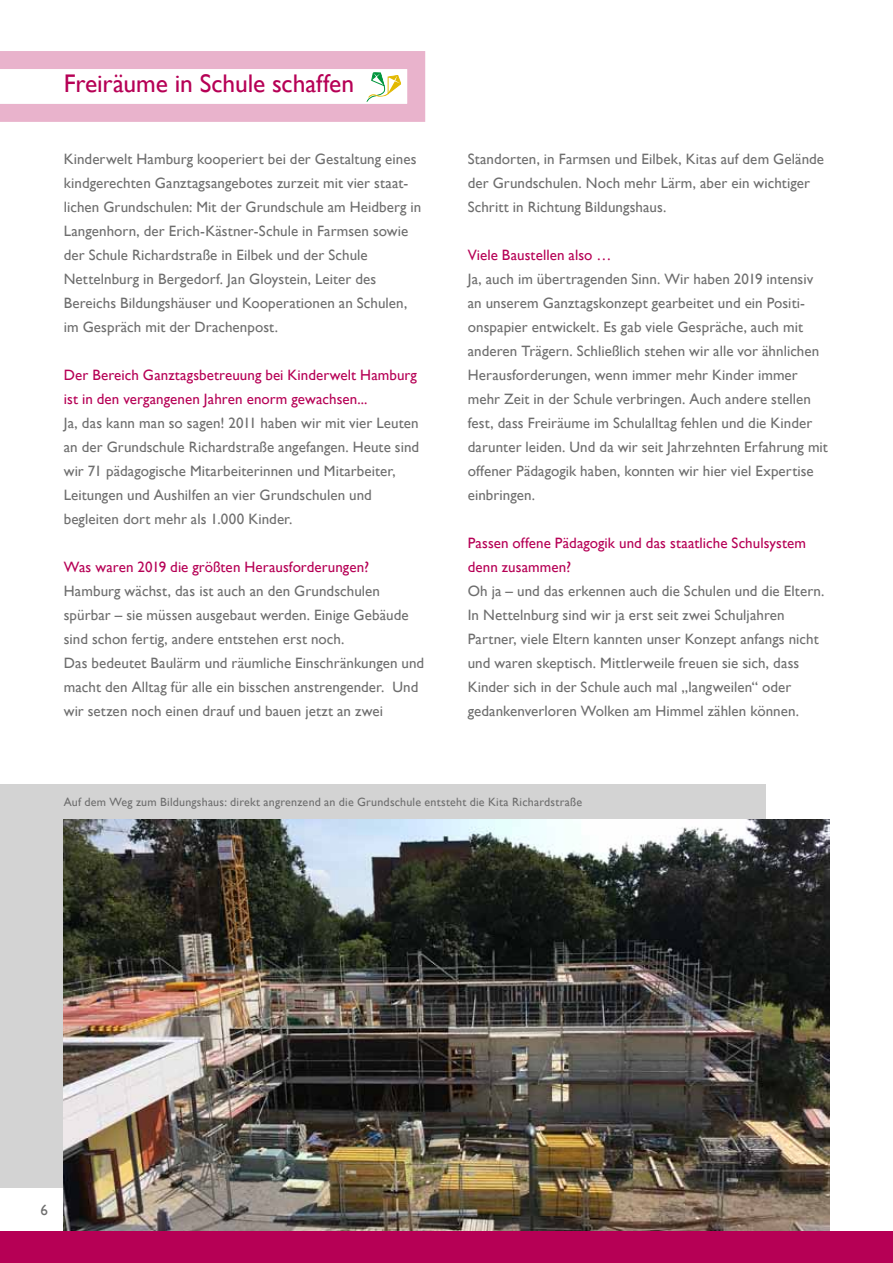
<style>
.page{position:relative;width:893px;height:1263px;background:#fff}
.page>*{position:absolute;margin:0;border:0;box-sizing:border-box;transform-origin:0 0}
.t1{font:25.5px "Gill Sans";letter-spacing:-.005em;color:#b60055}
.t2{font:15px/24px "Gill Sans";letter-spacing:.005em;color:#6e6e6e}
.t3{font:15px/24px "Gill Sans";letter-spacing:.005em;color:#b60055}
.t4{font:12px "Gill Sans";letter-spacing:.02em;color:#6e6e6e}
</style>
<div class="page">
<div style="left:0;top:784px;width:765px;height:403px;background:#d3d3d3"></div>
<img style="left:64px;top:820px;width:765px;height:411px">
<div style="left:0;top:1231px;width:893px;height:32px;background:#b60055"></div>
<svg style="left:0;top:51px;width:425px;height:71px"></svg>
<h1 class="t1" style="left:64px;top:69px;width:292px">Freiräume in Schule schaffen</h1>
<p class="t2" style="left:64px;top:148px;width:359px">Kinderwelt Hamburg kooperiert bei der Gestaltung eines kindgerechten Ganztagsangebotes zurzeit mit vier staat&shy;lichen Grundschulen: Mit der Grundschule am Heidberg in Langenhorn, der Erich-Kästner-Schule in Farmsen sowie der Schule Richardstraße in Eilbek und der Schule Nettelnburg in Bergedorf. Jan Gloystein, Leiter des Bereichs Bildungshäuser und Kooperationen an Schulen, im Gespräch mit der Drachenpost.</p>
<p class="t3" style="left:64px;top:364px;width:355px">Der Bereich Ganztagsbetreuung bei Kinderwelt Hamburg ist in den vergangenen Jahren enorm gewachsen...</p>
<p class="t2" style="left:64px;top:412px;width:357px">Ja, das kann man so sagen! 2011 haben wir mit vier Leuten an der Grundschule Richardstraße angefangen. Heute sind wir 71 pädagogische Mitarbeiterinnen und Mitarbeiter, Leitungen und Aushilfen an vier Grundschulen und begleiten dort mehr als 1.000 Kinder.</p>
<p class="t3" style="left:64px;top:556px;width:307px">Was waren 2019 die größten Herausforderungen?</p>
<p class="t2" style="left:64px;top:580px;width:362px">Hamburg wächst, das ist auch an den Grundschulen spürbar – sie müssen ausgebaut werden. Einige Gebäude sind schon fertig, andere entstehen erst noch.<br>Das bedeutet Baulärm und räumliche Einschränkungen und macht den Alltag für alle ein bisschen anstrengender. Und wir setzen noch einen drauf und bauen jetzt an zwei</p>
<p class="t2" style="left:468px;top:148px;width:358px">Standorten, in Farmsen und Eilbek, Kitas auf dem Gelände der Grundschulen. Noch mehr Lärm, aber ein wichtiger<br>Schritt in Richtung Bildungshaus.</p>
<p class="t3" style="left:468px;top:244px;width:145px">Viele Baustellen also …</p>
<p class="t2" style="left:468px;top:268px;width:362px">Ja, auch im übertragenden Sinn. Wir haben 2019 intensiv an unserem Ganztagskonzept gearbeitet und ein Positi&shy;onspapier entwickelt. Es gab viele Gespräche, auch mit anderen Trägern. Schließlich stehen wir alle vor ähnlichen Herausforderungen, wenn immer mehr Kinder immer mehr Zeit in der Schule verbringen. Auch andere stellen fest, dass Freiräume im Schulalltag fehlen und die Kinder darunter leiden. Und da wir seit Jahrzehnten Erfahrung mit offener Pädagogik haben, konnten wir hier viel Expertise einbringen.</p>
<p class="t3" style="left:468px;top:532px;width:340px">Passen offene Pädagogik und das staatliche Schulsystem denn zusammen?</p>
<p class="t2" style="left:468px;top:580px;width:358px">Oh ja – und das erkennen auch die Schulen und die Eltern.<br>In Nettelnburg sind wir ja erst seit zwei Schuljahren Partner, viele Eltern kannten unser Konzept anfangs nicht und waren skeptisch. Mittlerweile freuen sie sich, dass Kinder sich in der Schule auch mal „langweilen“ oder gedankenverloren Wolken am Himmel zählen können.</p>
<p class="t4" style="left:64px;top:794px;width:520px">Auf dem Weg zum Bildungshaus: direkt angrenzend an die Grundschule entsteht die Kita Richardstraße</p>
<p class="t2" style="left:40px;top:1198px;width:9px">6</p>
</div>
